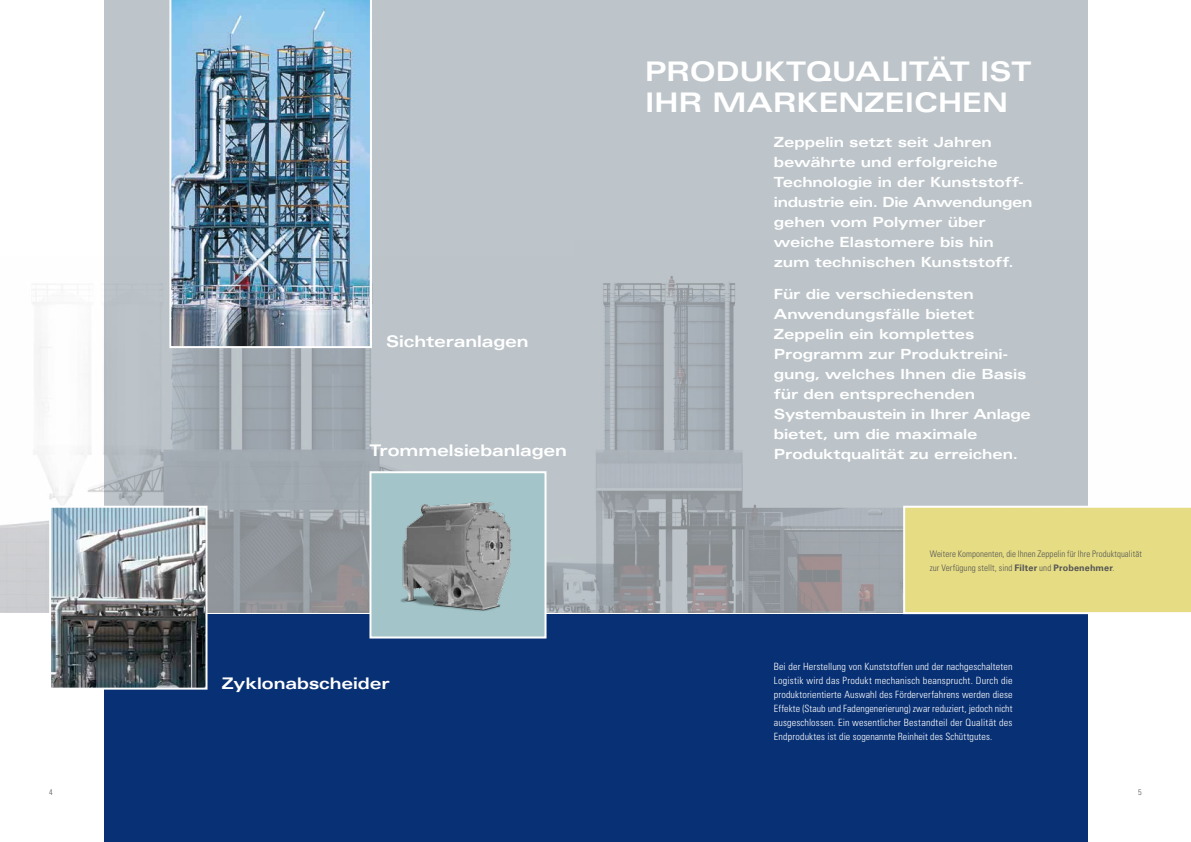
<style>
.page{position:relative;width:1191px;height:842px;background:#fff}
.page>*{position:absolute;margin:0;border:0;box-sizing:border-box;transform-origin:0 0}
.t1{font:700 expanded 27px/31.2px "Univers LT Std";letter-spacing:-.005em;color:#fff}
.t2{font:700 expanded 16px "Univers LT Std";letter-spacing:-.01em;color:#fff}
.t3{font:700 expanded 14px/20px "Univers LT Std";letter-spacing:-.01em;color:#fff}
.t4{font:300 condensed 10px/14px "Univers LT Std";letter-spacing:.01em;color:#fff;text-align:justify}
.t5{font:300 condensed 9px/14px "Univers LT Std";letter-spacing:.005em;color:#565655}
.t6{font:300 condensed 8px "Univers LT Std";color:#565655}
.s1{font-weight:700;font-stretch:normal}
</style>
<div class="page">
<div style="left:104px;top:0;width:983px;height:612px;background:#bdc5ca"></div>
<img style="left:0;top:283px;width:574px;height:329px">
<img style="left:574px;top:240px;width:514px;height:372px">
<div style="left:104px;top:614px;width:983px;height:228px;background:#083074"></div>
<div style="left:903px;top:506px;width:288px;height:107px;background:#e5dc84"></div>
<img style="left:169px;top:0;width:203px;height:348px">
<img style="left:52px;top:509px;width:152px;height:178px">
<div style="left:49px;top:506px;width:158px;height:184px;border:2px solid #fff"></div>
<div style="left:370px;top:472px;width:175px;height:165px;background:#a3c5c9"></div>
<img style="left:400px;top:502px;width:112px;height:109px">
<div style="left:369px;top:471px;width:177px;height:167px;border:2px solid #fff"></div>
<p class="t2" style="left:386px;top:333px;width:144px">Sichteranlagen</p>
<p class="t2" style="left:369px;top:441px;width:199px">Trommelsiebanlagen</p>
<p class="t2" style="left:222px;top:675px;width:169px">Zyklonabscheider</p>
<h1 class="t1" style="left:644px;top:55px;width:388px">PRODUKTQUALITÄT IST<br>IHR MARKENZEICHEN</h1>
<p class="t3" style="left:774px;top:132px;width:260px">Zeppelin setzt seit Jahren bewährte und erfolgreiche<br>Technologie in der Kunststoff&shy;industrie ein. Die Anwendungen gehen vom Polymer über weiche Elastomere bis hin zum technischen Kunststoff.</p>
<p class="t3" style="left:774px;top:284px;width:258px">Für die verschiedensten<br>Anwendungsfälle bietet<br>Zeppelin ein komplettes<br>Programm zur Produktreini&shy;gung, welches Ihnen die Basis für den entsprechenden<br>Systembaustein in Ihrer Anlage bietet, um die maximale<br>Produktqualität zu erreichen.</p>
<p class="t5" style="left:929px;top:546px;width:214px">Weitere Komponenten, die Ihnen Zeppelin für Ihre Produktqualität zur Verfügung stellt, sind <span class="s1">Filter</span> und <span class="s1">Probenehmer</span>.</p>
<p class="t4" style="left:774px;top:659px;width:240px">Bei der Herstellung von Kunststoffen und der nachgeschalteten Logistik wird das Produkt mechanisch beansprucht. Durch die produktorientierte Auswahl des Förderverfahrens werden diese Effekte (Staub und Fadengenerierung) zwar reduziert, jedoch nicht ausgeschlossen. Ein wesentlicher Bestandteil der Qualität des Endproduktes ist die sogenannte Reinheit des Schüttgutes.</p>
<p class="t6" style="left:49px;top:788px;width:5px">4</p>
<p class="t6" style="left:1138px;top:788px;width:5px">5</p>
</div>
